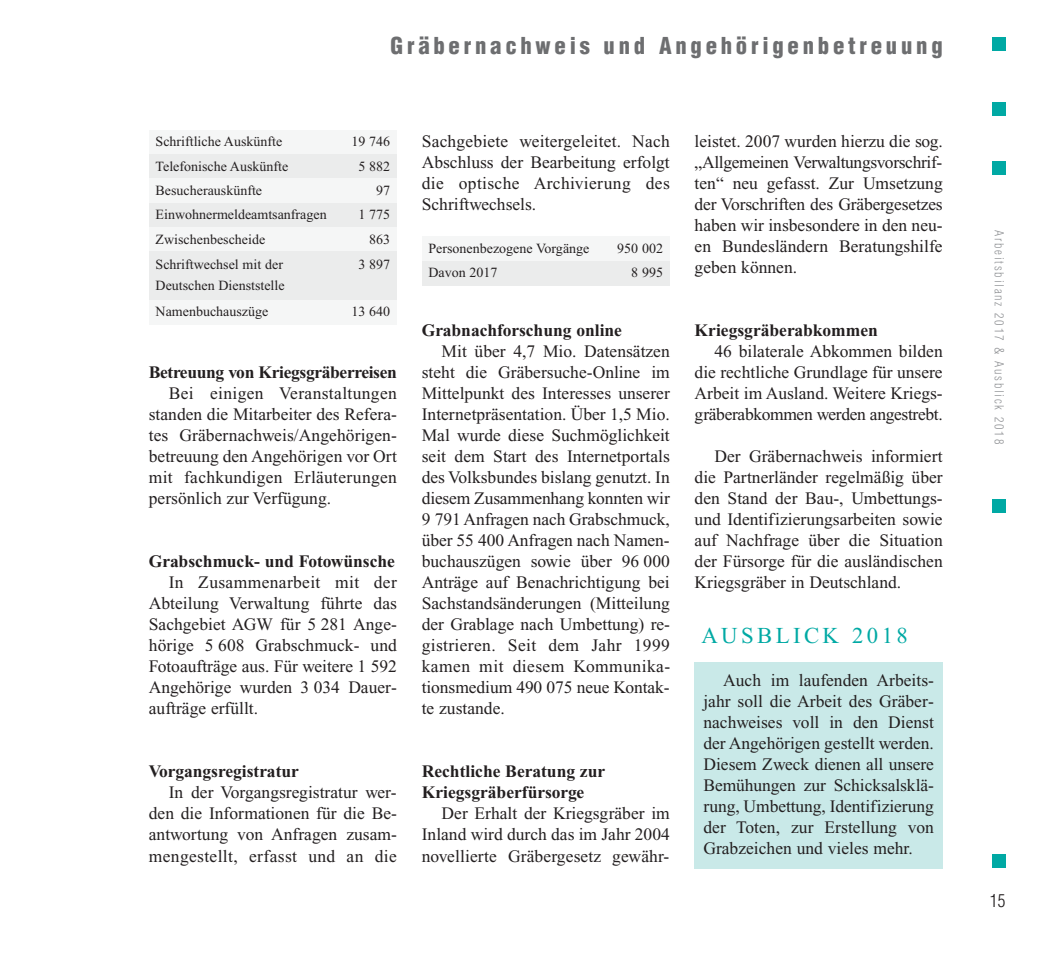
<style>
.page{position:relative;width:1042px;height:953px;background:#fff}
.page>*{position:absolute;margin:0;border:0;box-sizing:border-box;transform-origin:0 0}
.t1{font:900 condensed 22.75px "Helvetica";letter-spacing:.165em;color:#6d6e70}
.t2{font:22.75px "Times";letter-spacing:.15em;color:#00a9a4}
.t3{font:17.5px/21px "Times";color:#231f20;text-align:justify}
.t4{font:700 17.5px/21px "Times New Roman";color:#231f20}
.t5{font:700 17.5px "Times New Roman";letter-spacing:-.02em;color:#231f20}
.t6{font:300 condensed 17.5px "Helvetica";color:#231f20}
.t7{font:14px/21px "Times";color:#231f20}
.t8{font:300 condensed 12.25px "Helvetica";letter-spacing:.145em;color:#939598}
</style>
<div class="page">
<div style="left:992px;top:37px;width:14px;height:14px;background:#00a9a4"></div>
<div style="left:992px;top:161px;width:14px;height:14px;background:#00a9a4"></div>
<div style="left:992px;top:499px;width:14px;height:13px;background:#00a9a4"></div>
<div style="left:992px;top:853px;width:14px;height:14px;background:#00a9a4"></div>
<div style="left:992px;top:102px;width:14px;height:13px;background:#00a9a4"></div>
<div style="left:694px;top:661px;width:249px;height:207px;background:#c9e9e8"></div>
<div style="left:149px;top:130px;width:188px;height:24px;background:#f5f6f6"></div>
<div style="left:337px;top:130px;width:60px;height:24px;background:#f5f6f6"></div>
<div style="left:149px;top:154px;width:188px;height:25px;background:#ebecec"></div>
<div style="left:337px;top:154px;width:60px;height:25px;background:#ebecec"></div>
<div style="left:149px;top:179px;width:188px;height:24px;background:#f5f6f6"></div>
<div style="left:337px;top:179px;width:60px;height:24px;background:#f5f6f6"></div>
<div style="left:149px;top:203px;width:188px;height:24px;background:#ebecec"></div>
<div style="left:337px;top:203px;width:60px;height:24px;background:#ebecec"></div>
<div style="left:149px;top:227px;width:188px;height:24px;background:#f5f6f6"></div>
<div style="left:337px;top:227px;width:60px;height:24px;background:#f5f6f6"></div>
<div style="left:149px;top:251px;width:188px;height:49px;background:#ebecec"></div>
<div style="left:337px;top:251px;width:60px;height:49px;background:#ebecec"></div>
<div style="left:149px;top:300px;width:188px;height:24px;background:#f5f6f6"></div>
<div style="left:337px;top:300px;width:60px;height:24px;background:#f5f6f6"></div>
<div style="left:422px;top:237px;width:188px;height:24px;background:#f5f6f6"></div>
<div style="left:610px;top:237px;width:60px;height:24px;background:#f5f6f6"></div>
<div style="left:422px;top:261px;width:188px;height:24px;background:#ebecec"></div>
<div style="left:610px;top:261px;width:60px;height:24px;background:#ebecec"></div>
<h1 class="t1" style="left:391px;top:37px;width:554px">Gräbernachweis und Angehörigenbetreuung</h1>
<p class="t7" style="left:156px;top:132px;width:128px">Schriftliche Auskünfte</p>
<p class="t7" style="left:351px;top:132px;width:40px">19 746</p>
<p class="t7" style="left:156px;top:157px;width:134px">Telefonische Auskünfte</p>
<p class="t7" style="left:358px;top:157px;width:33px">5 882</p>
<p class="t7" style="left:156px;top:181px;width:108px">Besucherauskünfte</p>
<p class="t7" style="left:376px;top:181px;width:15px">97</p>
<p class="t7" style="left:156px;top:205px;width:173px">Einwohnermeldeamtsanfragen</p>
<p class="t7" style="left:358px;top:205px;width:33px">1 775</p>
<p class="t7" style="left:156px;top:230px;width:111px">Zwischenbescheide</p>
<p class="t7" style="left:369px;top:230px;width:22px">863</p>
<p class="t7" style="left:156px;top:255px;width:131px">Schriftwechsel mit der<br>Deutschen Dienststelle</p>
<p class="t7" style="left:358px;top:255px;width:33px">3 897</p>
<p class="t7" style="left:156px;top:302px;width:114px">Namenbuchauszüge</p>
<p class="t7" style="left:351px;top:302px;width:40px">13 640</p>
<p class="t5" style="left:149px;top:366px;width:250px">Betreuung von Kriegsgräberreisen</p>
<p class="t3" style="left:149px;top:384px;width:250px;text-indent:20px">Bei einigen Veranstaltungen stan den die Mitarbeiter des Re fe ra - tes Gräbernachweis/Ange hö rigen&shy;betreuung den Angehörigen vor Ort mit fachkundigen Erläuterungen persönlich zur Verfügung.</p>
<p class="t4" style="left:149px;top:553px;width:248px">Grabschmuck- und Fotowünsche</p>
<p class="t3" style="left:149px;top:573px;width:250px;text-indent:20px">In Zusammenarbeit mit der Abteilung Verwaltung führte das Sachgebiet AGW für 5 281 An ge - hö rige 5 608 Grabschmuck- und Fotoaufträge aus. Für weitere 1 592<br>Angehörige wurden 3 034 Dauer - auf träge erfüllt.</p>
<p class="t4" style="left:149px;top:763px;width:152px">Vorgangsregistratur</p>
<p class="t3" style="left:149px;top:783px;width:250px;text-indent:20px">In der Vorgangsregistratur wer&shy;den die Informationen für die Be - antwortung von Anfragen zusam&shy;mengestellt, erfasst und an die</p>
<p class="t3" style="left:422px;top:132px;width:250px">Sach gebiete weitergeleitet. Nach Ab schluss der Bearbeitung erfolgt die optische Archivierung des Schrift wechsels.</p>
<p class="t7" style="left:428px;top:239px;width:162px">Personenbezogene Vorgänge</p>
<p class="t7" style="left:617px;top:239px;width:47px">950 002</p>
<p class="t7" style="left:428px;top:263px;width:71px">Davon 2017</p>
<p class="t7" style="left:631px;top:263px;width:33px">8 995</p>
<p class="t4" style="left:422px;top:322px;width:202px">Grabnachforschung online</p>
<p class="t3" style="left:422px;top:342px;width:250px;text-indent:20px">Mit über 4,7 Mio. Datensätzen steht die Gräbersuche-Online im Mit telpunkt des Interesses unserer In ternetpräsentation. Über 1,5 Mio.<br>Mal wurde diese Suchmöglichkeit seit dem Start des Internetportals des Volksbundes bislang genutzt. In die sem Zusammenhang konnten wir 9 791 Anfragen nach Grab schmuck, über 55 400 Anfragen nach Na men - buchauszügen sowie über 96 000<br>An träge auf Benachrichtigung bei Sach standsänderungen (Mitteilung der Grablage nach Umbettung) re - gis trie ren. Seit dem Jahr 1999 kamen mit diesem Kommunika - tions medium 490 075 neue Kon tak - te zustande.</p>
<p class="t4" style="left:422px;top:763px;width:185px">Rechtliche Beratung zur<br>Kriegsgräberfürsorge</p>
<p class="t3" style="left:422px;top:804px;width:250px;text-indent:20px">Der Erhalt der Kriegsgräber im Inland wird durch das im Jahr 2004 no vellierte Gräbergesetz gewähr-</p>
<p class="t3" style="left:694px;top:132px;width:250px">leistet. 2007 wurden hierzu die sog. „Allgemeinen Verwaltungs vor schrif - ten“ neu gefasst. Zur Um set zung der Vorschriften des Grä ber ge set zes haben wir insbesondere in den neu - en Bundesländern Bera tungs hilfe geben können.</p>
<p class="t4" style="left:694px;top:322px;width:185px">Kriegsgräberabkommen</p>
<p class="t3" style="left:694px;top:342px;width:250px;text-indent:20px">46 bilaterale Abkommen bilden die rechtliche Grundlage für unsere Arbeit im Ausland. Weitere Kriegs - gräberabkommen werden angestrebt.</p>
<p class="t3" style="left:694px;top:447px;width:250px;text-indent:20px">Der Gräbernachweis informiert die Partnerländer regelmäßig über den Stand der Bau-, Umbettungs&shy;und Identifizierungsarbeiten sowie auf Nachfrage über die Situation der Fürsorge für die ausländischen Kriegsgräber in Deutschland.</p>
<h1 class="t2" style="left:701px;top:627px;width:208px">AUSBLICK 2018</h1>
<p class="t3" style="left:703px;top:671px;width:232px;text-indent:20px">Auch im laufenden Arbeits - jahr soll die Arbeit des Grä ber - nach weises voll in den Dienst der An ge höri gen gestellt werden.<br>Diesem Zweck dienen all unsere Be mü hun gen zur Schicksals klä - rung, Um bet tung, Iden ti fi zie rung der Toten, zur Er stel lung von Grabzeichen und vieles mehr.</p>
<p class="t8" style="left:1005px;top:230px;width:216px;rotate:90deg">Arbeitsbilanz 2017 &amp; Ausblick 2018</p>
<p class="t6" style="left:990px;top:891px;width:17px">15</p>
</div>
